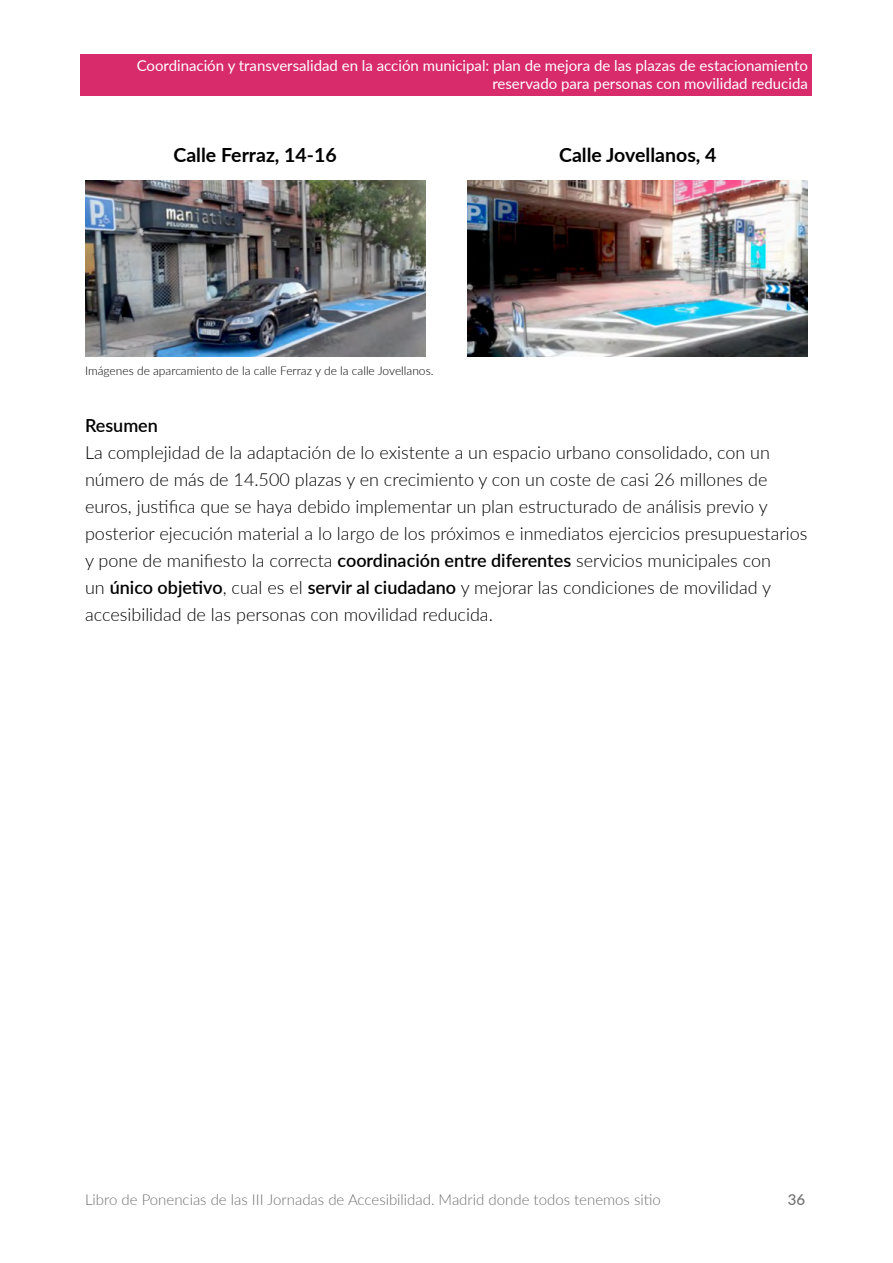
<style>
.page{position:relative;width:893px;height:1263px;background:#fff}
.page>*{position:absolute;margin:0;border:0;box-sizing:border-box;transform-origin:0 0}
.t1{font:700 19.5px "Lato";color:#000}
.t2{font:300 18px/27px "Lato";color:#000}
.t3{font:600 18px "Lato";color:#000}
.P_CINTILLO{font:15px/18px "Lato";color:#fff;text-align:right}
.t4{font:300 15px "Lato";color:#706f6f}
.t5{font:500 15px "Lato";color:#706f6f}
.t6{font:300 12px "Lato";color:#000}
.s1{font-weight:600}
</style>
<div class="page">
<img style="left:85px;top:181px;width:340px;height:176px">
<img style="left:468px;top:181px;width:340px;height:176px">
<div style="left:81px;top:55px;width:731px;height:41px;background:#d82b6c"></div>
<p class="P_CINTILLO" style="left:137px;top:56px;width:673px">Coordinación y transversalidad en la acción municipal: plan de mejora de las plazas de estacionamiento reservado para personas con movilidad reducida</p>
<p class="t1" style="left:173px;top:141px;width:165px">Calle Ferraz, 14-16</p>
<p class="t1" style="left:559px;top:141px;width:159px">Calle Jovellanos, 4</p>
<p class="t6" style="left:85px;top:362px;width:350px">Imágenes de aparcamiento de la calle Ferraz y de la calle Jovellanos.</p>
<p class="t3" style="left:85px;top:412px;width:74px">Resumen</p>
<p class="t2" style="left:85px;top:438px;width:724px">La complejidad de la adaptación de lo existente a un espacio urbano consolidado, con un número de más de 14.500 plazas y en crecimiento y con un coste de casi 26 millones de euros, justifica que se haya debido implementar un plan estructurado de análisis previo y posterior ejecución material a lo largo de los próximos e inmediatos ejercicios presupuestarios y pone de manifiesto la correcta <span class="s1">coordinación entre diferentes</span> servicios municipales con<br>un <span class="s1">único objetivo</span>, cual es el <span class="s1">servir al ciudadano</span> y mejorar las condiciones de movilidad y accesibilidad de las personas con movilidad reducida.</p>
<p class="t4" style="left:85px;top:1189px;width:577px">Libro de Ponencias de las III Jornadas de Accesibilidad. Madrid donde todos tenemos sitio</p>
<p class="t5" style="left:788px;top:1189px;width:19px">36</p>
</div>
